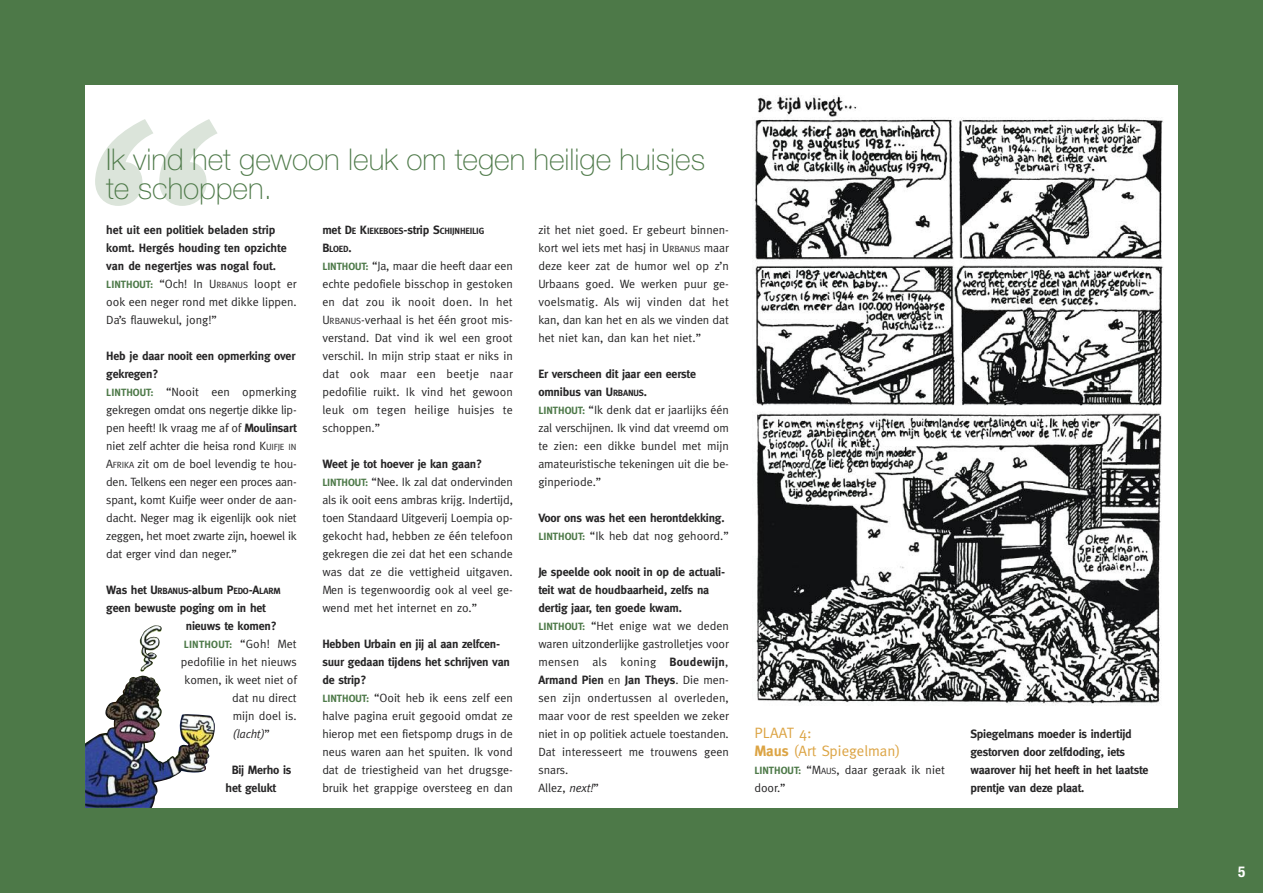
<style>
.page{position:relative;width:1263px;height:893px;background:#4d7948}
.page>*{position:absolute;margin:0;border:0;box-sizing:border-box;transform-origin:0 0}
.t1{font:100 30px/28.5px "Helvetica Neue";color:#4d7948}
.t2{font:15px/18px "Meta";color:#dca444}
.t3{font:700 condensed 15px "Helvetica Neue";color:#fff}
.t4{font:12px/18px "Meta";letter-spacing:-.005em;color:#272627}
.t5{font:700 12px/18px "Meta";letter-spacing:-.015em;color:#272627}
.t6{font:italic 12px "Meta";letter-spacing:-.015em;color:#272627}
.t7{font:700 10.5px "Meta";letter-spacing:.02em;color:#4d7948}
.t8{font:700 9px/18px "Meta";letter-spacing:-.02em;color:#272627}
.s1{font-size:10.5px;color:#4d7948}
.s2{font-weight:400}
.s3{font-weight:400;font-size:9px}
.s4{font-weight:700}
.s5{font-weight:700;font-size:10.5px;color:#4d7948}
.s6{font-size:9px}
.s7{font-weight:400;font-size:12px;color:#272627}
.s8{font-style:normal}
.s9{font-size:12px}
.s10{font-weight:700;font-size:9px}
.s11{font-style:italic}
</style>
<div class="page">
<div style="left:85px;top:85px;width:1093px;height:723px;background:#fff"></div>
<img style="left:754px;top:95px;width:409px;height:610px">
<img style="left:85px;top:625px;width:130px;height:183px">
<svg style="left:95px;top:119px;width:122px;height:87px"></svg>
<h1 class="t1" style="left:106px;top:148px;width:600px">Ik vind het gewoon leuk om tegen heilige huisjes te schoppen.</h1>
<p class="t5" style="left:106px;top:221px;width:192px">het uit een politiek beladen strip komt. Hergés houding ten opzichte van de negertjes was nogal fout.<br><span class="s1">LINTHOUT:</span> <span class="s2">“Och! In U</span><span class="s3">RBANUS</span> <span class="s2">loopt er ook een neger rond met dikke lippen.<br>Da’s flauwekul, jong!”</span></p>
<p class="t4" style="left:106px;top:347px;width:192px"><span class="s4">Heb je daar nooit een opmerking over gekregen?<br></span><span class="s5">LINTHOUT:</span> “Nooit een opmerking gekregen omdat ons negertje dikke lip&shy;pen heeft! Ik vraag me af of <span class="s4">Moulinsart </span>niet zelf achter die heisa rond K<span class="s6">UIFJE IN </span>A<span class="s6">FRIKA</span> zit om de boel levendig te hou&shy;den. Telkens een neger een proces aan&shy;spant, komt Kuifje weer onder de aan&shy;dacht. Neger mag ik eigenlijk ook niet zeggen, het moet zwarte zijn, hoewel ik dat erger vind dan neger.”</p>
<p class="t5" style="left:106px;top:581px;width:176px">Was het U<span class="s6">RBANUS</span>-album P<span class="s6">EDO</span>-A<span class="s6">LARM</span></p>
<p class="t5" style="left:106px;top:599px;width:161px">geen bewuste poging om in het</p>
<p class="t5" style="left:186px;top:617px;width:92px">nieuws te komen?</p>
<p class="t7" style="left:184px;top:638px;width:114px">LINTHOUT: <span class="s7">“Goh! Met</span></p>
<p class="t4" style="left:181px;top:653px;width:118px">pedofilie in het nieuws</p>
<p class="t4" style="left:184px;top:671px;width:114px">komen, ik weet niet of</p>
<p class="t4" style="left:232px;top:689px;width:66px">dat nu direct</p>
<p class="t4" style="left:233px;top:707px;width:65px">mijn doel is.</p>
<p class="t6" style="left:233px;top:727px;width:39px">(lacht)<span class="s8">”</span></p>
<p class="t5" style="left:226px;top:761px;width:67px;text-indent:6px">Bij Merho is het gelukt</p>
<p class="t8" style="left:322px;top:222px;width:163px"><span class="s9">met D</span>E <span class="s9">K</span>IEKEBOES<span class="s9">-strip S</span>CHIJNHEILIG<br><span class="s9">B</span>LOED<span class="s9">.</span></p>
<p class="t4" style="left:322px;top:257px;width:192px;text-align:justify"><span class="s5">LINTHOUT:</span> “Ja, maar die heeft daar een echte pedofiele bisschop in gestoken en dat zou ik nooit doen. In het U<span class="s6">RBANUS</span>-verhaal is het één groot mis&shy;verstand. Dat vind ik wel een groot verschil. In mijn strip staat er niks in dat ook maar een beetje naar pedofilie ruikt. Ik vind het gewoon leuk om tegen heilige huisjes te schoppen.”</p>
<p class="t4" style="left:322px;top:455px;width:192px"><span class="s4">Weet je tot hoever je kan gaan?<br></span><span class="s5">LINTHOUT:</span> “Nee. Ik zal dat ondervinden als ik ooit eens ambras krijg. Indertijd, toen Standaard Uitgeverij Loempia op&shy;gekocht had, hebben ze één telefoon gekregen die zei dat het een schande was dat ze die vettigheid uitgaven.<br>Men is tegenwoordig ook al veel ge&shy;wend met het internet en zo.”</p>
<p class="t4" style="left:322px;top:635px;width:192px"><span class="s4">Hebben Urbain en jij al aan zelfcen&shy;suur gedaan tijdens het schrijven van de strip?<br></span><span class="s5">LINTHOUT:</span> “Ooit heb ik eens zelf een halve pagina eruit gegooid omdat ze hierop met een fietspomp drugs in de neus waren aan het spuiten. Ik vond dat de triestigheid van het drugsge&shy;bruik het grappige oversteeg en dan</p>
<p class="t4" style="left:538px;top:221px;width:192px;text-align:justify">zit het niet goed. Er gebeurt binnen&shy;kort wel iets met hasj in U<span class="s6">RBANUS</span> maar deze keer zat de humor wel op z’n Urbaans goed. We werken puur ge&shy;voelsmatig. Als wij vinden dat het kan, dan kan het en als we vinden dat het niet kan, dan kan het niet.”</p>
<p class="t4" style="left:538px;top:365px;width:192px"><span class="s4">Er verscheen dit jaar een eerste omnibus van U</span><span class="s10">RBANUS</span><span class="s4">.<br></span><span class="s5">LINTHOUT:</span> “Ik denk dat er jaarlijks één zal verschijnen. Ik vind dat vreemd om te zien: een dikke bundel met mijn amateuristische tekeningen uit die be&shy;ginperiode.”</p>
<p class="t5" style="left:538px;top:509px;width:192px">Voor ons was het een herontdekking.<br><span class="s1">LINTHOUT:</span> <span class="s2">“Ik heb dat nog gehoord.”</span></p>
<p class="t4" style="left:538px;top:563px;width:192px"><span class="s4">Je speelde ook nooit in op de actuali&shy;teit wat de houdbaarheid, zelfs na dertig jaar, ten goede kwam.<br></span><span class="s5">LINTHOUT:</span> “Het enige wat we deden waren uitzonderlijke gastrolletjes voor mensen als koning <span class="s4">Boudewijn</span>,<br><span class="s4">Armand Pien</span> en <span class="s4">Jan Theys</span>. Die men&shy;sen zijn ondertussen al overleden, maar voor de rest speelden we zeker niet in op politiek actuele toestanden.<br>Dat interesseert me trouwens geen snars.<br>Allez, <span class="s11">next!</span>”</p>
<p class="t2" style="left:754px;top:724px;width:147px">PLAAT 4:<br><span class="s4">Maus</span> (Art Spiegelman)</p>
<p class="t4" style="left:754px;top:761px;width:192px"><span class="s5">LINTHOUT:</span> “M<span class="s6">AUS</span>, daar geraak ik niet door.”</p>
<p class="t5" style="left:970px;top:725px;width:180px">Spiegelmans moeder is indertijd gestorven door zelfdoding, iets waarover hij het heeft in het laatste prentje van deze plaat.</p>
<p class="t3" style="left:1238px;top:863px;width:9px">5</p>
</div>
